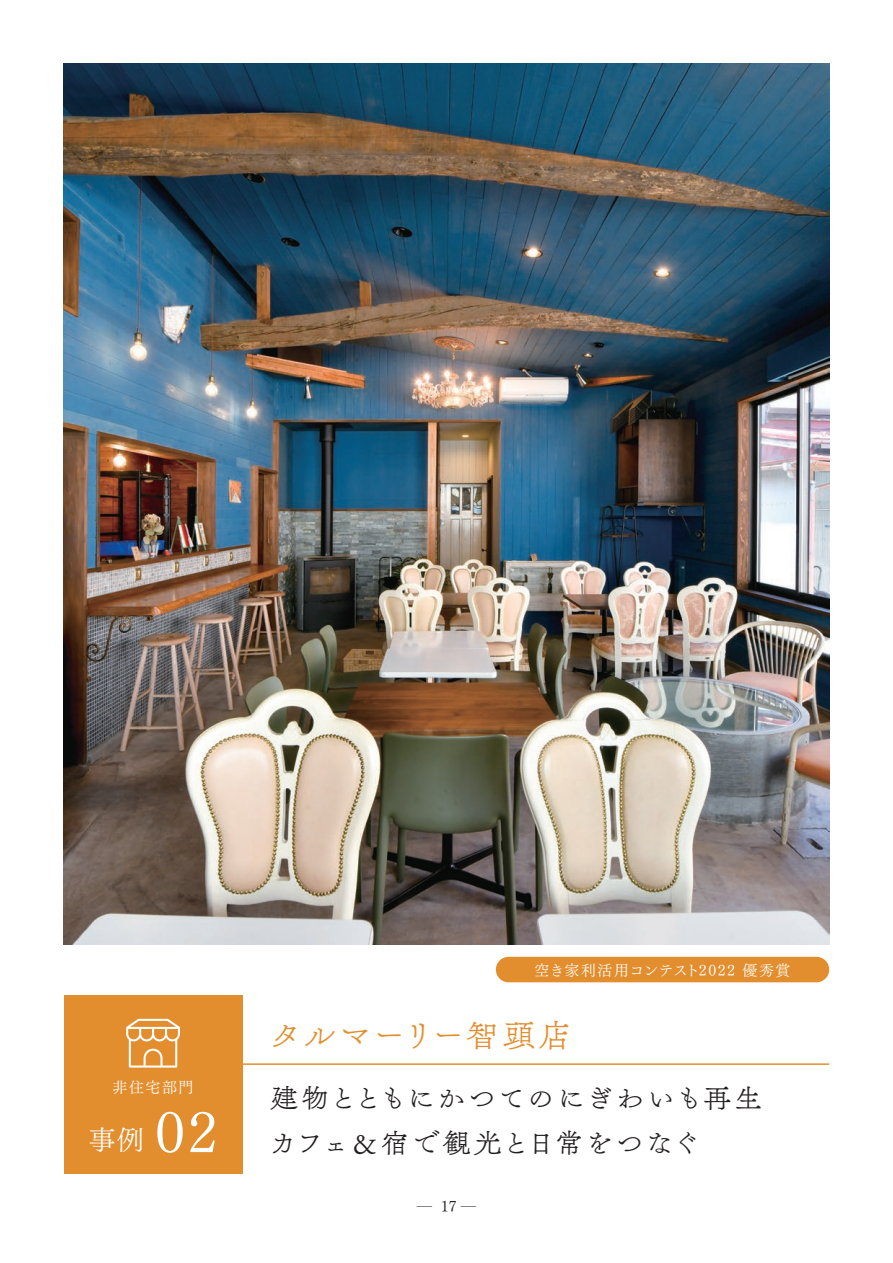
<style>
.page{position:relative;width:893px;height:1263px;background:#fff}
.page>*{position:absolute;margin:0;border:0;box-sizing:border-box;transform-origin:0 0}
.t1{font:31.5px "Tsuku Antique L Min Std L";letter-spacing:.09em;color:#e28e2e}
.t2{font:27px/45px "Tsuku Antique L Min Std L";letter-spacing:.08em;color:#231f20}
.t3{font:27px "Tsuku Min Pro R";color:#fff}
.t4{font:15px "Tsuku Min Pro R";letter-spacing:.065em;color:#fff}
.t5{font:15px "Tsuku Min Pro R";letter-spacing:.1em;color:#fff}
.t6{font:15px "Tsuku Min Pro R";color:#231f20;scale:2 1}
.s1{font-size:56.7px}
</style>
<div class="page">
<img style="left:64px;top:64px;width:765px;height:880px">
<hr style="left:231px;top:1063px;width:598px;height:2px;background:#e28e2e">
<div style="left:64px;top:995px;width:178px;height:179px;background:#e28e2e"></div>
<svg style="left:126px;top:1019px;width:54px;height:48px"></svg>
<div style="left:496px;top:957px;width:333px;height:25px;background:#e28e2e;border-radius:13px"></div>
<p class="t5" style="left:113px;top:1074px;width:82px">非住宅部門</p>
<p class="t3" style="left:89px;top:1116px;width:130px">事例 <span class="s1">02</span></p>
<p class="t4" style="left:535px;top:956px;width:257px">空き家利活用コンテスト2022 優秀賞</p>
<p class="t1" style="left:270px;top:1011px;width:302px">タルマーリー智頭店</p>
<p class="t2" style="left:270px;top:1076px;width:493px">建物とともにかつてのにぎわいも再生カフェ＆宿で観光と日常をつなぐ</p>
<p class="t6" style="left:409px;top:1193px;width:39px">‐ 17 ‐</p>
</div>
